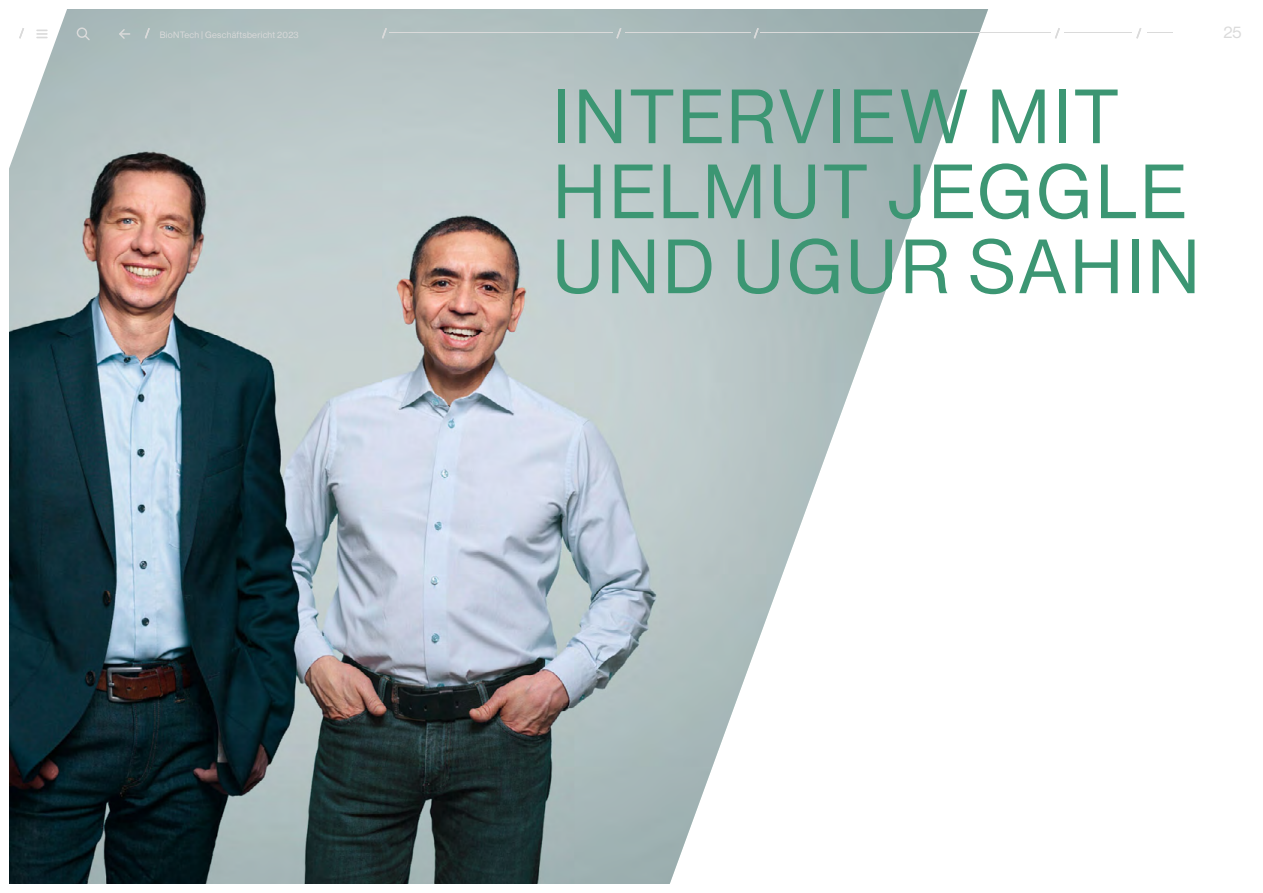
<style>
.page{position:relative;width:1263px;height:893px;background:#fff}
.page>*{position:absolute;margin:0;border:0;box-sizing:border-box;transform-origin:0 0}
.t1{font:75px/75px "N Haas Grotesk DS Pro 55 Rg";letter-spacing:.05em;color:#3c9673}
.t2{font:16.5px "N Haas Grotesk DS Pro 55 Rg";color:#dadada}
.t3{font:9px "N Haas Grotesk DS Pro 55 Rg";letter-spacing:.03em;color:#dadada}
</style>
<div class="page">
<img style="left:10px;top:10px;width:981px;height:873px">
<hr style="left:389px;top:33px;width:224px;height:1px;background:#dadada">
<hr style="left:625px;top:33px;width:125px;height:1px;background:#dadada">
<hr style="left:761px;top:33px;width:290px;height:1px;background:#dadada">
<hr style="left:1065px;top:33px;width:67px;height:1px;background:#dadada">
<div style="left:77px;top:27px;width:10px;height:11px;border:1px solid #dadada;border-radius:50%"></div>
<svg style="left:83px;top:34px;width:8px;height:8px"></svg>
<svg style="left:118px;top:28px;width:12px;height:12px"></svg>
<svg style="left:1136px;top:28px;width:37px;height:11px"></svg>
<svg style="left:1055px;top:28px;width:5px;height:11px"></svg>
<svg style="left:752px;top:26px;width:8px;height:14px"></svg>
<svg style="left:615px;top:26px;width:8px;height:14px"></svg>
<svg style="left:381px;top:26px;width:7px;height:14px"></svg>
<svg style="left:144px;top:26px;width:7px;height:14px"></svg>
<svg style="left:9px;top:9px;width:61px;height:184px"></svg>
<p class="t3" style="left:160px;top:30px;width:140px">BioNTech | Geschäftsbericht 2023</p>
<p class="t2" style="left:1223px;top:23px;width:20px">25</p>
<p class="t1" style="left:553px;top:80px;width:648px">INTERVIEW MIT<br>HELMUT JEGGLE<br>UND UGUR SAHIN</p>
</div>
